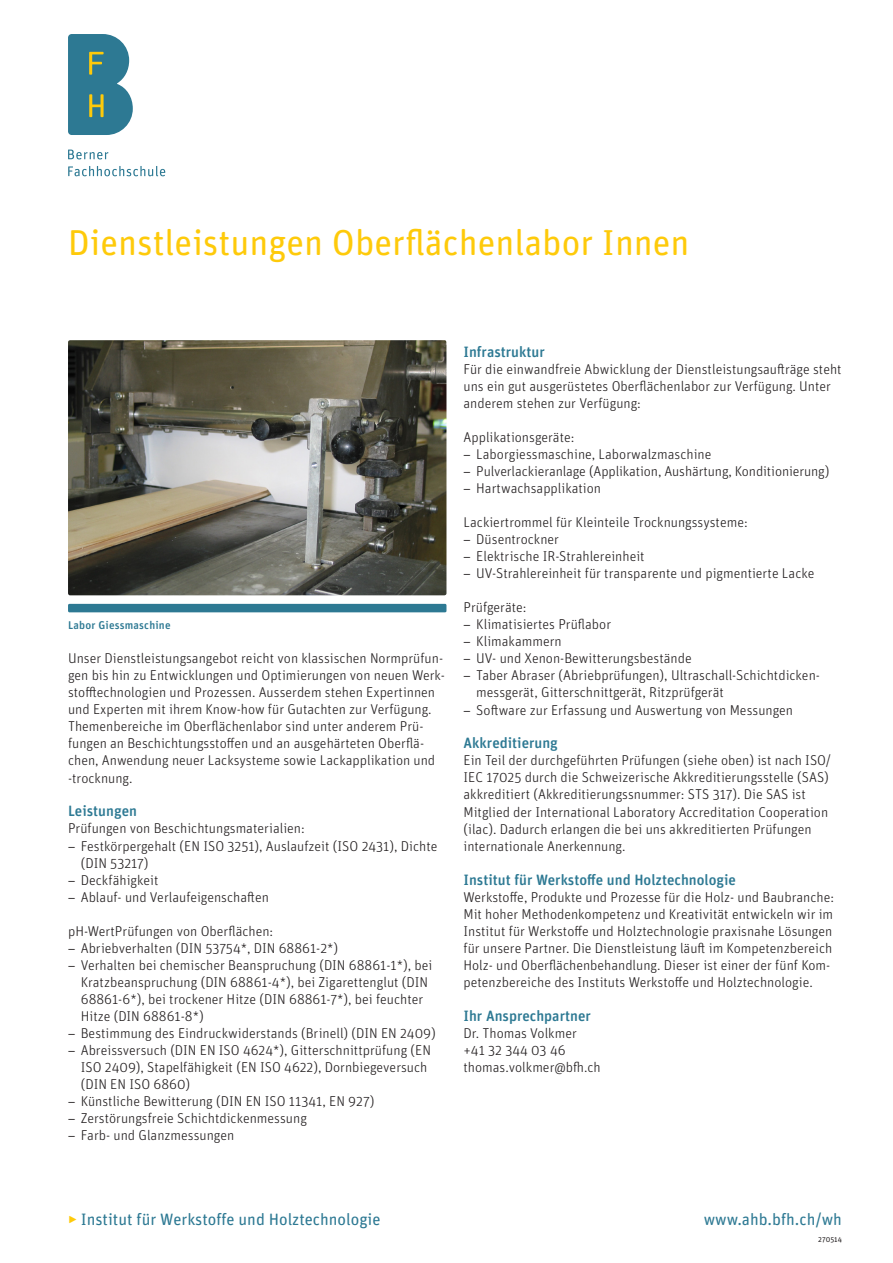
<style>
.page{position:relative;width:893px;height:1263px;background:#fff}
.page>*{position:absolute;margin:0;border:0;box-sizing:border-box;transform-origin:0 0}
.t1{font:36px "Unit Rounded Pro";color:#feca0a}
.t2{font:16.5px "Unit Rounded Pro";color:#2d7993}
.t3{font:500 15px "Unit Rounded Pro";color:#2d7993}
.t4{font:300 14.25px/17px "Unit Rounded Pro";color:#231f20}
.t5{font:500 11.25px "Unit Rounded Pro";letter-spacing:.015em;color:#2d7993}
.t6{font:7.5px "Unit Rounded Pro";color:#231f20}
.s1{font-family:"Myriad Pro";font-weight:400}
.s2{font-weight:300;color:#feca0a}
</style>
<div class="page">
<svg style="left:68px;top:34px;width:65px;height:101px;background:#4c8a98"></svg>
<svg style="left:68px;top:150px;width:40px;height:9px"></svg>
<svg style="left:68px;top:166px;width:97px;height:10px"></svg>
<div style="left:68px;top:604px;width:378px;height:8px;background:#2d7993;border-radius:2px"></div>
<img style="left:68px;top:340px;width:378px;height:255px">
<h1 class="t1" style="left:68px;top:218px;width:623px">Dienstleistungen Oberflächenlabor Innen</h1>
<p class="t5" style="left:68px;top:617px;width:104px">Labor Giessmaschine</p>
<p class="t4" style="left:68px;top:650px;width:378px">Unser Dienstleistungsangebot reicht von klassischen Normprüfun&shy;gen bis hin zu Entwicklungen und Optimierungen von neuen Werk&shy;stofftechnologien und Prozessen. Ausserdem stehen Expertinnen und Experten mit ihrem Know-how für Gutachten zur Verfügung.<br>Themenbereiche im Oberflächenlabor sind unter anderem Prü&shy;fungen an Beschichtungsstoffen und an ausgehärteten Oberflä&shy;chen, Anwendung neuer Lacksysteme sowie Lackapplikation und -trocknung.</p>
<p class="t3" style="left:68px;top:801px;width:70px">Leistungen</p>
<p class="t4" style="left:68px;top:820px;width:238px">Prüfungen von Beschichtungsmaterialien:</p>
<p class="t4" style="left:81px;top:837px;width:358px;text-indent:-13px"><span class="s1">–</span> Festkörpergehalt (EN ISO 3251), Auslaufzeit (ISO 2431), Dichte (DIN 53217)</p>
<p class="t4" style="left:68px;top:871px;width:92px"><span class="s1">–</span> Deckfähigkeit</p>
<p class="t4" style="left:68px;top:888px;width:202px"><span class="s1">–</span> Ablauf- und Verlaufeigenschaften</p>
<p class="t4" style="left:68px;top:922px;width:207px">pH-WertPrüfungen von Oberflächen:</p>
<p class="t4" style="left:68px;top:939px;width:272px"><span class="s1">–</span> Abriebverhalten (DIN 53754*, DIN 68861-2*)</p>
<p class="t4" style="left:81px;top:956px;width:353px;text-indent:-13px"><span class="s1">–</span> Verhalten bei chemischer Beanspruchung (DIN 68861-1*), bei Kratzbeanspruchung (DIN 68861-4*), bei Zigarettenglut (DIN 68861-6*), bei trockener Hitze (DIN 68861-7*), bei feuchter Hitze (DIN 68861-8*)</p>
<p class="t4" style="left:68px;top:1024px;width:369px"><span class="s1">–</span> Bestimmung des Eindruckwiderstands (Brinell) (DIN EN 2409)</p>
<p class="t4" style="left:81px;top:1041px;width:352px;text-indent:-13px"><span class="s1">–</span> Abreissversuch (DIN EN ISO 4624*), Gitterschnittprüfung (EN<br>ISO 2409), Stapelfähigkeit (EN ISO 4622), Dornbiegeversuch (DIN EN ISO 6860)</p>
<p class="t4" style="left:68px;top:1092px;width:308px"><span class="s1">–</span> Künstliche Bewitterung (DIN EN ISO 11341, EN 927)</p>
<p class="t4" style="left:68px;top:1109px;width:240px"><span class="s1">–</span> Zerstörungsfreie Schichtdickenmessung</p>
<p class="t4" style="left:68px;top:1126px;width:168px"><span class="s1">–</span> Farb- und Glanzmessungen</p>
<p class="t3" style="left:463px;top:341px;width:83px">Infrastruktur</p>
<p class="t4" style="left:463px;top:360px;width:380px">Für die einwandfreie Abwicklung der Dienstleistungsaufträge steht uns ein gut ausgerüstetes Oberflächenlabor zur Verfügung. Unter anderem stehen zur Verfügung:</p>
<p class="t4" style="left:463px;top:429px;width:113px">Applikationsgeräte:</p>
<p class="t4" style="left:463px;top:446px;width:249px"><span class="s1">–</span> Laborgiessmaschine, Laborwalzmaschine</p>
<p class="t4" style="left:463px;top:463px;width:367px"><span class="s1">–</span> Pulverlackieranlage (Applikation, Aushärtung, Konditionierung)</p>
<p class="t4" style="left:463px;top:480px;width:139px"><span class="s1">–</span> Hartwachsapplikation</p>
<p class="t4" style="left:463px;top:514px;width:286px">Lackiertrommel für Kleinteile Trocknungssysteme:</p>
<p class="t4" style="left:463px;top:531px;width:97px"><span class="s1">–</span> Düsentrockner</p>
<p class="t4" style="left:463px;top:548px;width:183px"><span class="s1">–</span> Elektrische IR-Strahlereinheit</p>
<p class="t4" style="left:463px;top:565px;width:352px"><span class="s1">–</span> UV-Strahlereinheit für transparente und pigmentierte Lacke</p>
<p class="t4" style="left:463px;top:599px;width:65px">Prüfgeräte:</p>
<p class="t4" style="left:463px;top:616px;width:149px"><span class="s1">–</span> Klimatisiertes Prüflabor</p>
<p class="t4" style="left:463px;top:633px;width:100px"><span class="s1">–</span> Klimakammern</p>
<p class="t4" style="left:463px;top:650px;width:230px"><span class="s1">–</span> UV- und Xenon-Bewitterungsbestände</p>
<p class="t4" style="left:476px;top:667px;width:345px;text-indent:-13px"><span class="s1">–</span> Taber Abraser (Abriebprüfungen), Ultraschall-Schichtdicken&shy;messgerät, Gitterschnittgerät, Ritzprüfgerät</p>
<p class="t4" style="left:463px;top:701px;width:331px"><span class="s1">–</span> Software zur Erfassung und Auswertung von Messungen</p>
<p class="t3" style="left:463px;top:733px;width:96px">Akkreditierung</p>
<p class="t4" style="left:463px;top:752px;width:369px">Ein Teil der durchgeführten Prüfungen (siehe oben) ist nach ISO/ IEC 17025 durch die Schweizerische Akkreditierungsstelle (SAS) akkreditiert (Akkreditierungssnummer: STS 317). Die SAS ist Mitglied der International Laboratory Accreditation Cooperation (ilac). Dadurch erlangen die bei uns akkreditierten Prüfungen internationale Anerkennung.</p>
<p class="t3" style="left:463px;top:869px;width:274px">Institut für Werkstoffe und Holztechnologie</p>
<p class="t4" style="left:463px;top:888px;width:372px">Werkstoffe, Produkte und Prozesse für die Holz- und Baubranche:<br>Mit hoher Methodenkompetenz und Kreativität entwickeln wir im Institut für Werkstoffe und Holztechnologie praxisnahe Lösungen für unsere Partner. Die Dienstleistung läuft im Kompetenzbereich Holz- und Oberflächenbehandlung. Dieser ist einer der fünf Kom&shy;petenzbereiche des Instituts Werkstoffe und Holztechnologie.</p>
<p class="t3" style="left:463px;top:1005px;width:129px">Ihr Ansprechpartner</p>
<p class="t4" style="left:463px;top:1024px;width:139px">Dr. Thomas Volkmer +41 32 344 03 46 thomas.volkmer@bfh.ch</p>
<p class="t2" style="left:68px;top:1207px;width:314px"><span class="s2">‣</span> Institut für Werkstoffe und Holztechnologie</p>
<p class="t2" style="left:704px;top:1207px;width:140px">www.ahb.bfh.ch/wh</p>
<p class="t6" style="left:818px;top:1234px;width:25px">270514</p>
</div>
